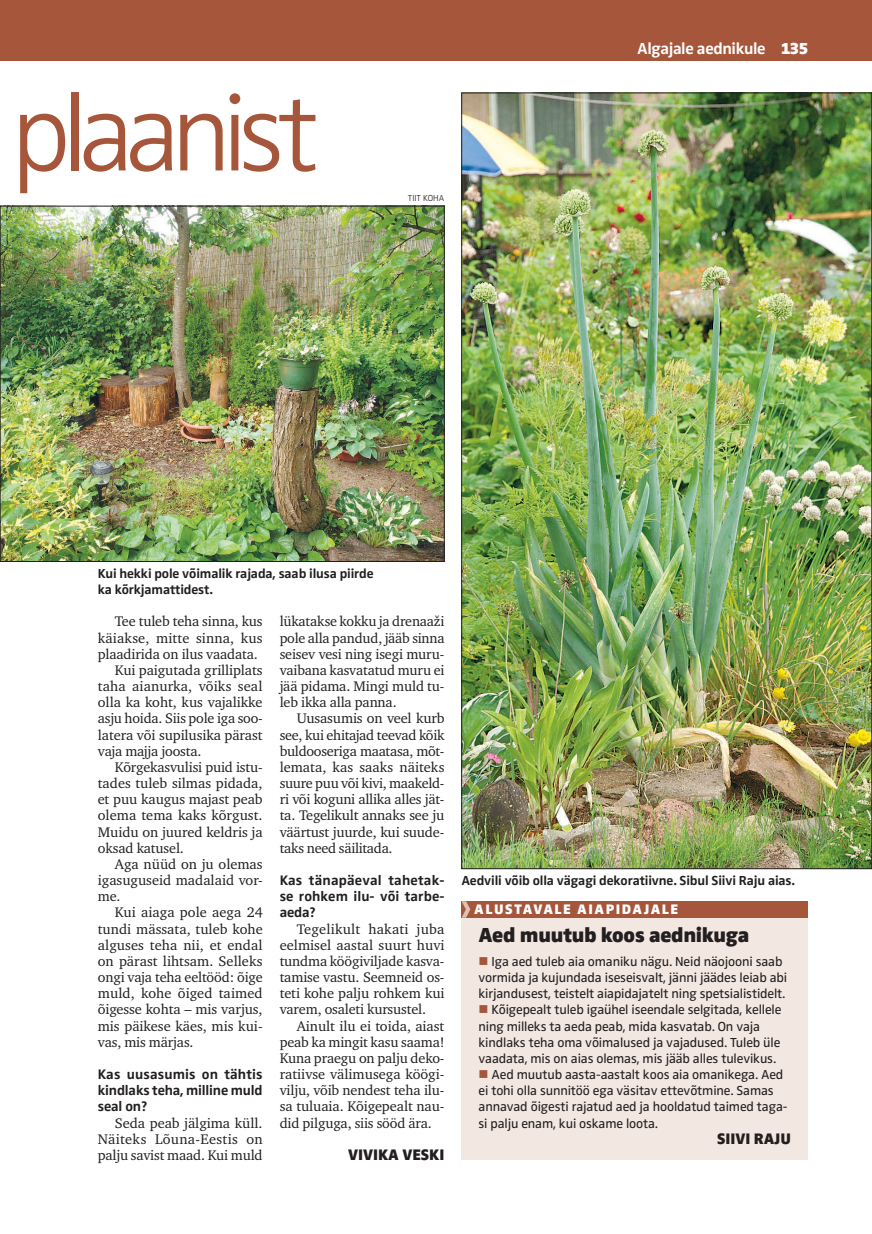
<style>
.page{position:relative;width:872px;height:1234px;background:#fff}
.page>*{position:absolute;margin:0;border:0;box-sizing:border-box;transform-origin:0 0}
.t1{font:300 111px "Zwo Pro";letter-spacing:-.08em;color:#a6563a}
.t2{font:900 21px "Zwo Pro";letter-spacing:-.015em;color:#231f20}
.t3{font:700 16.5px "Zwo Pro";letter-spacing:-.025em;color:#fff}
.t4{font:900 15.75px "Zwo Pro";color:#231f20}
.t5{font:14.25px/16.2px "Charter ITC";letter-spacing:-.005em;color:#231f20;text-align:justify}
.t6{font:700 14.25px/16.2px "Zwo Pro";letter-spacing:.005em;color:#231f20;text-align:justify}
.t7{font:900 14.25px "Zwo Pro";letter-spacing:.1em;color:#fff}
.t8{font:13.5px/16.2px "Zwo Pro";letter-spacing:-.01em;color:#231f20}
.t9{font:700 13.5px/16.2px "Zwo Pro";letter-spacing:-.01em;color:#231f20}
.t10{font:300 9px "Zwo Pro";color:#231f20}
.s1{font-weight:900}
.s2{color:#a6563a}
</style>
<div class="page">
<div style="left:0;top:0;width:872px;height:60px;background:#a6563a"></div>
<img style="left:2px;top:208px;width:440px;height:351px">
<div style="left:0;top:206px;width:444px;height:355px;border:1px solid #231f20"></div>
<img style="left:463px;top:95px;width:407px;height:771px">
<div style="left:461px;top:917px;width:347px;height:242px;background:#f3e8e1"></div>
<div style="left:461px;top:901px;width:347px;height:16px;background:#a6563a"></div>
<svg style="left:461px;top:901px;width:9px;height:16px"></svg>
<h1 class="t1" style="left:12px;top:70px;width:309px">plaanist</h1>
<p class="t10" style="left:408px;top:193px;width:38px">TIIT KOHA</p>
<p class="t3" style="left:637px;top:39px;width:172px">Algajale aednikule <span class="s1">135</span></p>
<p class="t9" style="left:98px;top:565px;width:277px">Kui hekki pole võimalik rajada, saab ilusa piirde ka kõrkjamattidest.</p>
<p class="t5" style="left:115px;top:613px;width:149px">Tee tuleb teha sinna, kus</p>
<p class="t5" style="left:98px;top:629px;width:166px">käiakse, mitte sinna, kus</p>
<p class="t5" style="left:98px;top:645px;width:161px">plaadirida on ilus vaadata.</p>
<p class="t5" style="left:115px;top:661px;width:149px">Kui paigutada grilliplats</p>
<p class="t5" style="left:98px;top:678px;width:166px">taha aianurka, võiks seal</p>
<p class="t5" style="left:98px;top:694px;width:166px">olla ka koht, kus vajalikke</p>
<p class="t5" style="left:98px;top:710px;width:166px">asju hoida. Siis pole iga soo-</p>
<p class="t5" style="left:98px;top:726px;width:166px">latera või supilusika pärast</p>
<p class="t5" style="left:98px;top:742px;width:105px">vaja majja joosta.</p>
<p class="t5" style="left:115px;top:758px;width:149px">Kõrgekasvulisi puid istu-</p>
<p class="t5" style="left:98px;top:774px;width:166px">tades tuleb silmas pidada,</p>
<p class="t5" style="left:98px;top:791px;width:166px">et puu kaugus majast peab</p>
<p class="t5" style="left:98px;top:807px;width:166px">olema tema kaks kõrgust.</p>
<p class="t5" style="left:98px;top:823px;width:166px">Muidu on juured keldris ja</p>
<p class="t5" style="left:98px;top:839px;width:88px">oksad katusel.</p>
<p class="t5" style="left:115px;top:855px;width:149px">Aga nüüd on ju olemas</p>
<p class="t5" style="left:98px;top:871px;width:166px">igasuguseid madalaid vor-</p>
<p class="t5" style="left:98px;top:888px;width:24px">me.</p>
<p class="t5" style="left:115px;top:904px;width:149px">Kui aiaga pole aega 24</p>
<p class="t5" style="left:98px;top:920px;width:166px">tundi mässata, tuleb kohe</p>
<p class="t5" style="left:98px;top:936px;width:166px">alguses teha nii, et endal</p>
<p class="t5" style="left:98px;top:952px;width:166px">on pärast lihtsam. Selleks</p>
<p class="t5" style="left:98px;top:968px;width:166px">ongi vaja teha eeltööd: õige</p>
<p class="t5" style="left:98px;top:985px;width:166px">muld, kohe õiged taimed</p>
<p class="t5" style="left:98px;top:1001px;width:166px">õigesse kohta – mis varjus,</p>
<p class="t5" style="left:98px;top:1017px;width:166px">mis päikese käes, mis kui-</p>
<p class="t5" style="left:98px;top:1033px;width:97px">vas, mis märjas.</p>
<p class="t6" style="left:98px;top:1066px;width:166px">Kas uusasumis on tähtis kindlaks teha, milline muld seal on?</p>
<p class="t5" style="left:98px;top:1114px;width:166px;text-indent:17px">Seda peab jälgima küll.<br>Näiteks Lõuna-Eestis on palju savist maad. Kui muld</p>
<p class="t5" style="left:280px;top:613px;width:166px">lükatakse kokku ja drenaaži pole alla pandud, jääb sinna seisev vesi ning isegi muru&shy;vaibana kasvatatud muru ei jää pidama. Mingi muld tu&shy;leb ikka alla panna.</p>
<p class="t5" style="left:280px;top:710px;width:166px;text-indent:17px">Uusasumis on veel kurb see, kui ehitajad teevad kõik buldooseriga maatasa, mõt&shy;lemata, kas saaks näiteks suure puu või kivi, maakeld&shy;ri või koguni allika alles jät&shy;ta. Tegelikult annaks see ju väärtust juurde, kui suude&shy;taks need säilitada.</p>
<p class="t6" style="left:280px;top:872px;width:166px">Kas tänapäeval tahetak&shy;se rohkem ilu- või tarbe&shy;aeda?</p>
<p class="t5" style="left:280px;top:920px;width:166px;text-indent:17px">Tegelikult hakati juba eelmisel aastal suurt huvi tundma köögiviljade kasva&shy;tamise vastu. Seemneid os&shy;teti kohe palju rohkem kui varem, osaleti kursustel.</p>
<p class="t5" style="left:280px;top:1017px;width:166px;text-indent:17px">Ainult ilu ei toida, aiast peab ka mingit kasu saama!<br>Kuna praegu on palju deko&shy;ratiivse välimusega köögi&shy;vilju, võib nendest teha ilu&shy;sa tuluaia. Kõigepealt nau&shy;did pilguga, siis sööd ära.</p>
<p class="t4" style="left:348px;top:1144px;width:98px">VIVIKA VESKI</p>
<p class="t9" style="left:461px;top:872px;width:335px">Aedvili võib olla vägagi dekoratiivne. Sibul Siivi Raju aias.</p>
<p class="t7" style="left:474px;top:900px;width:205px">ALUSTAVALE AIAPIDAJALE</p>
<h2 class="t2" style="left:478px;top:922px;width:272px">Aed muutub koos aednikuga</h2>
<p class="t8" style="left:478px;top:953px;width:310px"><span class="s2">■</span> Iga aed tuleb aia omaniku nägu. Neid näojooni saab vormida ja kujundada iseseisvalt, jänni jäädes leiab abi kirjandusest, teistelt aiapidajatelt ning spetsialistidelt.</p>
<p class="t8" style="left:478px;top:1001px;width:304px"><span class="s2">■</span> Kõigepealt tuleb igaühel iseendale selgitada, kellele ning milleks ta aeda peab, mida kasvatab. On vaja kindlaks teha oma võimalused ja vajadused. Tuleb üle vaadata, mis on aias olemas, mis jääb alles tulevikus.</p>
<p class="t8" style="left:478px;top:1066px;width:310px"><span class="s2">■</span> Aed muutub aasta-aastalt koos aia omanikega. Aed ei tohi olla sunnitöö ega väsitav ettevõtmine. Samas annavad õigesti rajatud aed ja hooldatud taimed taga&shy;si palju enam, kui oskame loota.</p>
<p class="t4" style="left:717px;top:1128px;width:75px">SIIVI RAJU</p>
</div>
